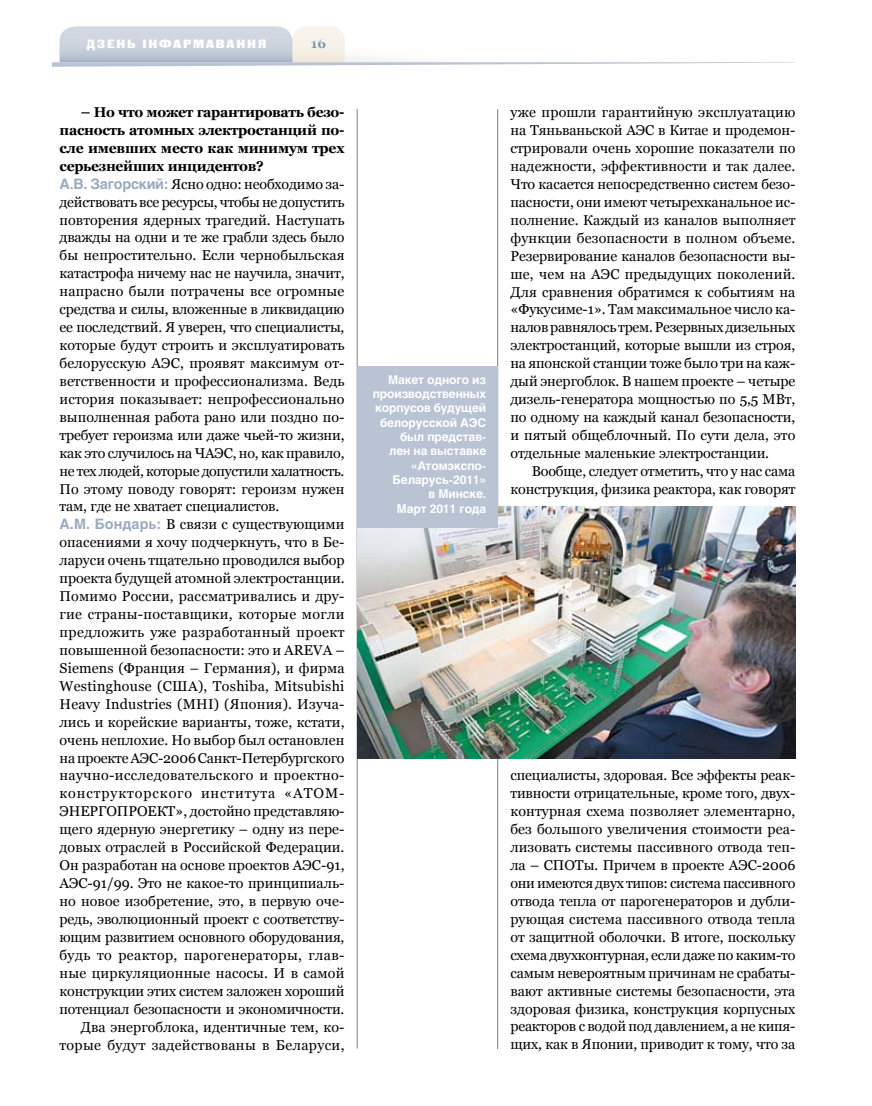
<style>
.page{position:relative;width:872px;height:1106px;background:#fff}
.page>*{position:absolute;margin:0;border:0;box-sizing:border-box;transform-origin:0 0}
.t1{font:14.25px/18px "Georgia";letter-spacing:.005em;color:#000;text-align:justify}
.t2{font:14.25px "Georgia";letter-spacing:.025em;color:#000}
.t3{font:700 14.25px "Georgia";letter-spacing:-.02em;color:#000}
.t4{font:14.25px "Georgia";letter-spacing:-.015em;color:#000}
.t5{font:14.25px "Georgia";letter-spacing:-.02em;color:#000}
.t6{font:14.25px "Georgia";letter-spacing:-.025em;color:#000}
.t7{font:14.25px "Georgia";letter-spacing:.03em;color:#000}
.t8{font:14.25px "Georgia";letter-spacing:.065em;color:#000}
.t9{font:700 13.5px "Georgia";color:#8095af}
.t10{font:700 12px/14.4px "Helios";letter-spacing:-.01em;color:#fff;text-align:right}
.t11{font:12px "Black Grotesk C";letter-spacing:.15em;color:#fff}
.s1{font-family:"Helios";font-weight:700;color:#9baac0}
</style>
<div class="page">
<hr style="left:357px;top:109px;width:1px;height:939px;background:#818084">
<hr style="left:497px;top:109px;width:1px;height:939px;background:#818084">
<svg style="left:52px;top:26px;width:743px;height:41px"></svg>
<img style="left:357px;top:506px;width:438px;height:252px">
<div style="left:357px;top:366px;width:140px;height:161px;background:#b9c3d3"></div>
<p class="t11" style="left:87px;top:36px;width:181px">дзень інфармавання</p>
<p class="t9" style="left:311px;top:35px;width:17px">16</p>
<p class="t3" style="left:81px;top:104px;width:265px">– Но что может гарантировать безо-</p>
<p class="t3" style="left:60px;top:122px;width:286px">пасность атомных электростанций по-</p>
<p class="t3" style="left:60px;top:140px;width:286px">сле имевших место как минимум трех</p>
<p class="t3" style="left:60px;top:158px;width:206px">серьезнейших инцидентов?</p>
<p class="t1" style="left:60px;top:175px;width:286px"><span class="s1">А.В. Загорский:</span> Ясно одно: необходимо за-</p>
<p class="t5" style="left:60px;top:193px;width:286px">действовать все ресурсы, чтобы не допустить</p>
<p class="t1" style="left:60px;top:210px;width:286px">повторения ядерных трагедий. Наступать</p>
<p class="t1" style="left:60px;top:228px;width:286px">дважды на одни и те же грабли здесь было</p>
<p class="t1" style="left:60px;top:246px;width:286px">бы непростительно. Если чернобыльская</p>
<p class="t1" style="left:60px;top:264px;width:286px">катастрофа ничему нас не научила, значит,</p>
<p class="t1" style="left:60px;top:282px;width:286px">напрасно были потрачены все огромные</p>
<p class="t1" style="left:60px;top:300px;width:286px">средства и силы, вложенные в ликвидацию</p>
<p class="t1" style="left:60px;top:318px;width:286px">ее последствий. Я уверен, что специалисты,</p>
<p class="t1" style="left:60px;top:336px;width:286px">которые будут строить и эксплуатировать</p>
<p class="t1" style="left:60px;top:354px;width:286px">белорусскую АЭС, проявят максимум от-</p>
<p class="t1" style="left:60px;top:372px;width:286px">ветственности и профессионализма. Ведь</p>
<p class="t1" style="left:60px;top:390px;width:286px">история показывает: непрофессионально</p>
<p class="t1" style="left:60px;top:408px;width:286px">выполненная работа рано или поздно по-</p>
<p class="t1" style="left:60px;top:426px;width:286px">требует героизма или даже чьей-то жизни,</p>
<p class="t4" style="left:60px;top:444px;width:286px">как это случилось на ЧАЭС, но, как правило,</p>
<p class="t6" style="left:60px;top:462px;width:286px">не тех людей, которые допустили халатность.</p>
<p class="t1" style="left:60px;top:479px;width:286px">По этому поводу говорят: героизм нужен</p>
<p class="t1" style="left:60px;top:497px;width:221px">там, где не хватает специалистов.</p>
<p class="t1" style="left:60px;top:515px;width:286px"><span class="s1">А.М. Бондарь:</span> В связи с существующими</p>
<p class="t1" style="left:60px;top:533px;width:286px">опасениями я хочу подчеркнуть, что в Бе-</p>
<p class="t1" style="left:60px;top:551px;width:286px">ларуси очень тщательно проводился выбор</p>
<p class="t1" style="left:60px;top:569px;width:286px">проекта будущей атомной электростанции.</p>
<p class="t1" style="left:60px;top:587px;width:286px">Помимо России, рассматривались и дру-</p>
<p class="t2" style="left:60px;top:606px;width:286px">гие страны-поставщики, которые могли</p>
<p class="t7" style="left:60px;top:624px;width:286px">предложить уже разработанный проект</p>
<p class="t1" style="left:60px;top:641px;width:286px">повышенной безопасности: это и AREVA –</p>
<p class="t1" style="left:60px;top:659px;width:286px">Siemens (Франция – Германия), и фирма</p>
<p class="t1" style="left:60px;top:677px;width:286px">Westinghouse (США), Toshiba, Mitsubishi</p>
<p class="t1" style="left:60px;top:694px;width:286px">Heavy Industries (MHI) (Япония). Изуча-</p>
<p class="t1" style="left:60px;top:712px;width:286px">лись и корейские варианты, тоже, кстати,</p>
<p class="t1" style="left:60px;top:730px;width:286px">очень неплохие. Но выбор был остановлен</p>
<p class="t4" style="left:60px;top:749px;width:286px">на проекте АЭС-2006 Санкт-Петербургского</p>
<p class="t2" style="left:60px;top:767px;width:286px">научно-исследовательского и проектно-</p>
<p class="t8" style="left:60px;top:785px;width:286px">конструкторского института «АТОМ-</p>
<p class="t1" style="left:60px;top:802px;width:286px">ЭНЕРГОПРОЕКТ», достойно представляю-</p>
<p class="t1" style="left:60px;top:820px;width:286px">щего ядерную энергетику – одну из пере-</p>
<p class="t1" style="left:60px;top:838px;width:286px">довых отраслей в Российской Федерации.</p>
<p class="t1" style="left:60px;top:856px;width:286px">Он разработан на основе проектов АЭС-91,</p>
<p class="t1" style="left:60px;top:874px;width:286px">АЭС-91/99. Это не какое-то принципиаль-</p>
<p class="t1" style="left:60px;top:892px;width:286px">но новое изобретение, это, в первую оче-</p>
<p class="t1" style="left:60px;top:910px;width:286px">редь, эволюционный проект с соответству-</p>
<p class="t1" style="left:60px;top:928px;width:286px">ющим развитием основного оборудования,</p>
<p class="t2" style="left:60px;top:946px;width:286px">будь то реактор, парогенераторы, глав-</p>
<p class="t1" style="left:60px;top:963px;width:286px">ные циркуляционные насосы. И в самой</p>
<p class="t1" style="left:60px;top:981px;width:286px">конструкции этих систем заложен хороший</p>
<p class="t1" style="left:60px;top:999px;width:286px">потенциал безопасности и экономичности.</p>
<p class="t1" style="left:81px;top:1017px;width:265px">Два энергоблока, идентичные тем, ко-</p>
<p class="t2" style="left:60px;top:1036px;width:286px">торые будут задействованы в Беларуси,</p>
<p class="t10" style="left:373px;top:372px;width:115px">Макет одного из производственных корпусов будущей белорусской АЭС был представ-<br>лен на выставке «Атомэкспо-<br>Беларусь-2011»<br>в Минске.<br>Март 2011 года</p>
<p class="t1" style="left:510px;top:103px;width:286px">уже прошли гарантийную эксплуатацию на Тяньваньской АЭС в Китае и продемон&shy;стрировали очень хорошие показатели по надежности, эффективности и так далее.<br>Что касается непосредственно систем безо&shy;пасности, они имеют четырехканальное ис&shy;полнение. Каждый из каналов выполняет функции безопасности в полном объеме.<br>Резервирование каналов безопасности вы&shy;ше, чем на АЭС предыдущих поколений.<br>Для сравнения обратимся к событиям на «Фукусиме-1». Там максимальное число ка&shy;налов равнялось трем. Резервных дизельных электростанций, которые вышли из строя, на японской станции тоже было три на каж&shy;дый энергоблок. В нашем проекте – четыре дизель-генератора мощностью по 5,5 МВт, по одному на каждый канал безопасности, и пятый общеблочный. По сути дела, это отдельные маленькие электростанции.</p>
<p class="t1" style="left:510px;top:462px;width:286px;text-align:right">Вообще, следует отметить, что у нас сама конструкция, физика реактора, как говорят</p>
<p class="t1" style="left:510px;top:766px;width:286px">специалисты, здоровая. Все эффекты реак&shy;тивности отрицательные, кроме того, двух&shy;контурная схема позволяет элементарно, без большого увеличения стоимости реа&shy;лизовать системы пассивного отвода теп&shy;ла – СПОТы. Причем в проекте АЭС-2006 они имеются двух типов: система пассивного отвода тепла от парогенераторов и дубли&shy;рующая система пассивного отвода тепла от защитной оболочки. В итоге, поскольку схема двухконтурная, если даже по каким-то самым невероятным причинам не срабаты&shy;вают активные системы безопасности, эта здоровая физика, конструкция корпусных реакторов с водой под давлением, а не кипя&shy;щих, как в Японии, приводит к тому, что за</p>
</div>
